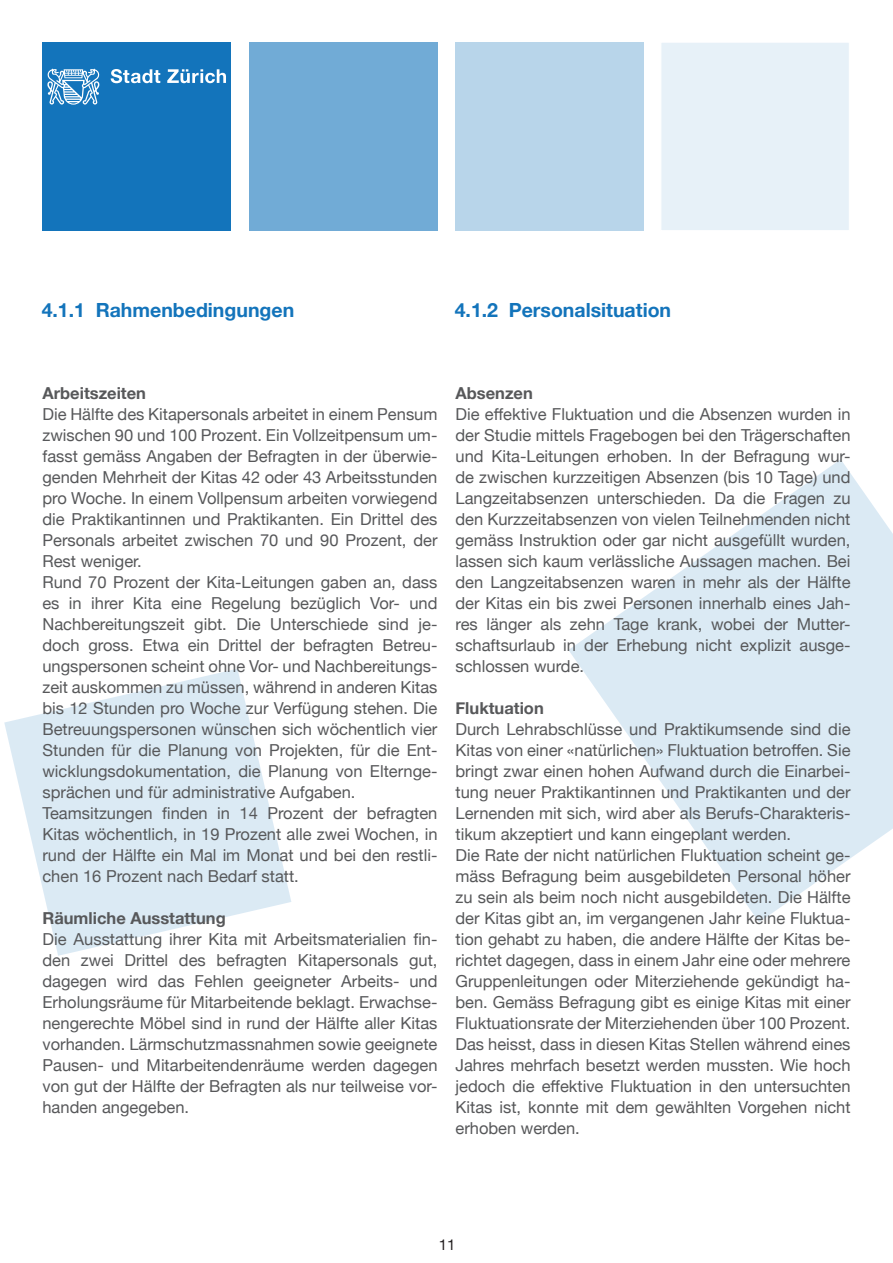
<style>
.page{position:relative;width:893px;height:1263px;background:#fff}
.page>*{position:absolute;margin:0;border:0;box-sizing:border-box;transform-origin:0 0}
.t1{font:700 19.5px "Helvetica Neue";color:#1374bb}
.t2{font:16.5px/21px "Helvetica Neue";color:#57585a}
.t3{font:700 16.5px "Helvetica Neue";color:#57585a}
.t4{font:15px "Helvetica Neue";color:#231f20}
</style>
<div class="page">
<svg style="left:569px;top:459px;width:324px;height:463px;fill:#dbeaf4"></svg>
<svg style="left:4px;top:669px;width:287px;height:287px;fill:#dbeaf4"></svg>
<div style="left:43px;top:43px;width:188px;height:188px;background:#1374bb"></div>
<svg style="left:111px;top:69px;width:49px;height:14px"></svg>
<svg style="left:167px;top:69px;width:59px;height:14px"></svg>
<svg style="left:47px;top:69px;width:53px;height:36px"></svg>
<div style="left:249px;top:43px;width:188px;height:188px;background:#71abd6"></div>
<div style="left:455px;top:43px;width:188px;height:188px;background:#b8d5ea"></div>
<div style="left:660px;top:42px;width:190px;height:189px;background:#e7f1f8;border:1px solid #fff"></div>
<p class="t1" style="left:42px;top:294px;width:254px">4.1.1 Rahmenbedingungen</p>
<p class="t1" style="left:455px;top:294px;width:218px">4.1.2 Personalsituation</p>
<p class="t3" style="left:42px;top:380px;width:105px">Arbeitszeiten</p>
<p class="t2" style="left:42px;top:404px;width:397px">Die Hälfte des Kitapersonals arbeitet in einem Pensum zwischen 90 und 100 Prozent. Ein Vollzeitpensum um&shy;fasst gemäss Angaben der Befragten in der überwie&shy;genden Mehrheit der Kitas 42 oder 43 Arbeitsstunden pro Woche. In einem Vollpensum arbeiten vorwiegend die Praktikantinnen und Praktikanten. Ein Drittel des Personals arbeitet zwischen 70 und 90 Prozent, der Rest weniger.<br>Rund 70 Prozent der Kita-Leitungen gaben an, dass es in ihrer Kita eine Regelung bezüglich Vor- und Nachbereitungszeit gibt. Die Unterschiede sind je&shy;doch gross. Etwa ein Drittel der befragten Betreu&shy;ungspersonen scheint ohne Vor- und Nachbereitungs&shy;zeit auskommen zu müssen, während in anderen Kitas bis 12 Stunden pro Woche zur Verfügung stehen. Die Betreuungspersonen wünschen sich wöchentlich vier Stunden für die Planung von Projekten, für die Ent&shy;wicklungsdokumentation, die Planung von Elternge&shy;sprächen und für administrative Aufgaben.<br>Teamsitzungen finden in 14 Prozent der befragten Kitas wöchentlich, in 19 Prozent alle zwei Wochen, in rund der Hälfte ein Mal im Monat und bei den restli&shy;chen 16 Prozent nach Bedarf statt.</p>
<p class="t3" style="left:42px;top:905px;width:185px">Räumliche Ausstattung</p>
<p class="t2" style="left:42px;top:929px;width:397px;text-align:justify">Die Ausstattung ihrer Kita mit Arbeitsmaterialien fin&shy;den zwei Drittel des befragten Kitapersonals gut, dagegen wird das Fehlen geeigneter Arbeits- und Erholungsräume für Mitarbeitende beklagt. Erwachse&shy;nengerechte Möbel sind in rund der Hälfte aller Kitas vorhanden. Lärmschutzmassnahmen sowie geeignete Pausen- und Mitarbeitendenräume werden dagegen von gut der Hälfte der Befragten als nur teilweise vor&shy;handen angegeben.</p>
<p class="t3" style="left:455px;top:380px;width:79px">Absenzen</p>
<p class="t2" style="left:455px;top:404px;width:397px;text-align:justify">Die effektive Fluktuation und die Absenzen wurden in der Studie mittels Fragebogen bei den Trägerschaften und Kita-Leitungen erhoben. In der Befragung wur&shy;de zwischen kurzzeitigen Absenzen (bis 10 Tage) und Langzeitabsenzen unterschieden. Da die Fragen zu den Kurzzeitabsenzen von vielen Teilnehmenden nicht gemäss Instruktion oder gar nicht ausgefüllt wurden, lassen sich kaum verlässliche Aussagen machen. Bei den Langzeitabsenzen waren in mehr als der Hälfte der Kitas ein bis zwei Personen innerhalb eines Jah&shy;res länger als zehn Tage krank, wobei der Mutter&shy;schaftsurlaub in der Erhebung nicht explizit ausge&shy;schlossen wurde.</p>
<p class="t3" style="left:455px;top:695px;width:90px">Fluktuation</p>
<p class="t2" style="left:455px;top:720px;width:397px">Durch Lehrabschlüsse und Praktikumsende sind die Kitas von einer «natürlichen» Fluktuation betroffen. Sie bringt zwar einen hohen Aufwand durch die Einarbei&shy;tung neuer Praktikantinnen und Praktikanten und der Lernenden mit sich, wird aber als Berufs-Charakteris&shy;tikum akzeptiert und kann eingeplant werden.<br>Die Rate der nicht natürlichen Fluktuation scheint ge&shy;mäss Befragung beim ausgebildeten Personal höher zu sein als beim noch nicht ausgebildeten. Die Hälfte der Kitas gibt an, im vergangenen Jahr keine Fluktua&shy;tion gehabt zu haben, die andere Hälfte der Kitas be&shy;richtet dagegen, dass in einem Jahr eine oder mehrere Gruppenleitungen oder Miterziehende gekündigt ha&shy;ben. Gemäss Befragung gibt es einige Kitas mit einer Fluktuationsrate der Miterziehenden über 100 Prozent.<br>Das heisst, dass in diesen Kitas Stellen während eines Jahres mehrfach besetzt werden mussten. Wie hoch jedoch die effektive Fluktuation in den untersuchten Kitas ist, konnte mit dem gewählten Vorgehen nicht erhoben werden.</p>
<p class="t4" style="left:439px;top:1233px;width:18px">11</p>
</div>
